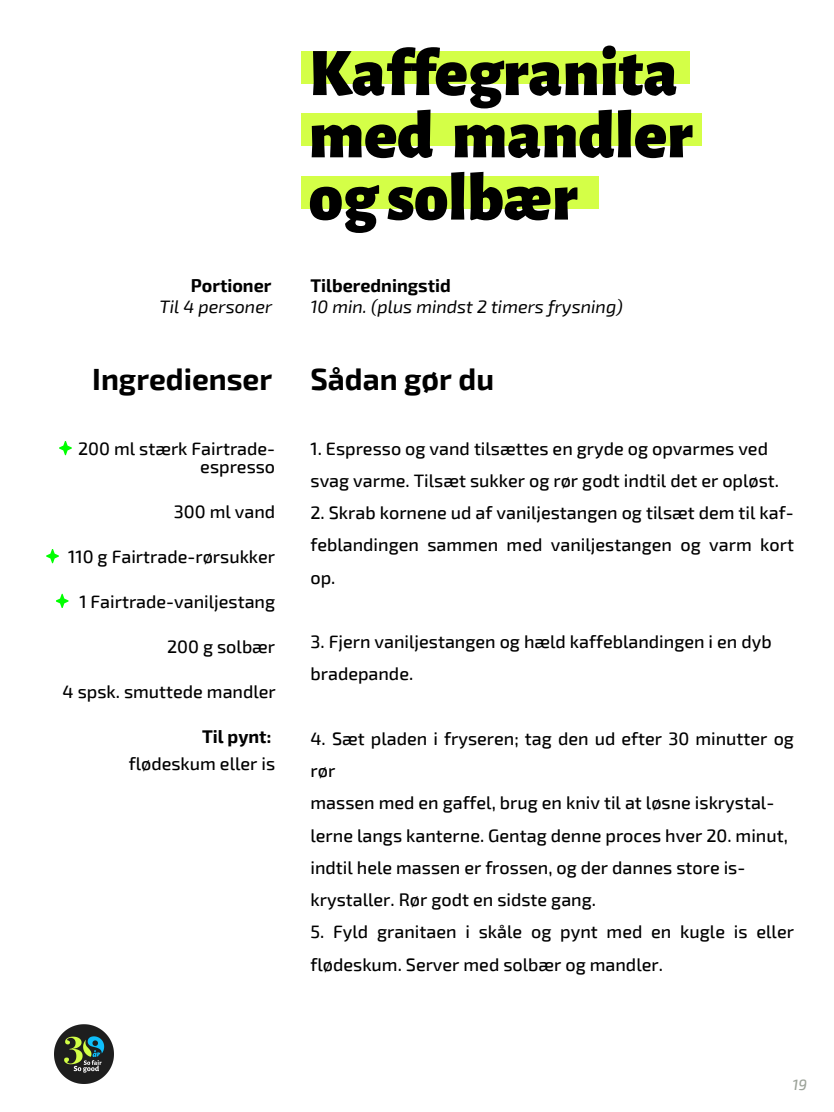
<style>
.page{position:relative;width:834px;height:1112px;background:#fff}
.page>*{position:absolute;margin:0;border:0;box-sizing:border-box;transform-origin:0 0}
.t1{font:900 68px/62.2px "Alegreya Sans";color:#000}
.t2{font:700 30px "Exo 2";color:#000}
.t3{font:500 18px/32.2px "Exo 2";color:#000}
.t4{font:italic 18px "Exo 2";color:#000}
.t5{font:700 18px "Exo 2";color:#000}
.t6{font:italic 500 15px "Exo 2";color:#9ca399}
.s1{font-weight:700}
</style>
<div class="page">
<svg style="left:46px;top:549px;width:13px;height:14px"></svg>
<svg style="left:56px;top:594px;width:13px;height:14px"></svg>
<svg style="left:59px;top:441px;width:13px;height:14px"></svg>
<div style="left:301px;top:114px;width:401px;height:32px;background:#d4ff47"></div>
<div style="left:301px;top:51px;width:389px;height:33px;background:#d4ff47"></div>
<div style="left:301px;top:176px;width:297px;height:33px;background:#d4ff47"></div>
<img style="left:54px;top:1024px;width:60px;height:60px">
<p class="t5" style="left:191px;top:274px;width:82px">Portioner</p>
<p class="t4" style="left:160px;top:295px;width:114px">Til 4 personer</p>
<p class="t1" style="left:309px;top:44px;width:385px">Kaffegranita med mandler og solbær</p>
<h2 class="t5" style="left:310px;top:274px;width:142px">Tilberedningstid</h2>
<h3 class="t4" style="left:310px;top:295px;width:314px">10 min. (plus mindst 2 timers frysning)</h3>
<h3 class="t2" style="left:92px;top:360px;width:181px">Ingredienser</h3>
<p class="t2" style="left:310px;top:360px;width:185px">Sådan gør du</p>
<p class="t3" style="left:78px;top:438px;width:199px;line-height:18px;text-align:right">200 ml stærk Fairtrade&shy;espresso</p>
<h2 class="t3" style="left:174px;top:494px;width:103px">300 ml vand</h2>
<h2 class="t3" style="left:68px;top:539px;width:209px">110 g Fairtrade-rørsukker</h2>
<h2 class="t3" style="left:79px;top:584px;width:197px">1 Fairtrade-vaniljestang</h2>
<h2 class="t3" style="left:167px;top:629px;width:110px">200 g solbær</h2>
<h2 class="t3" style="left:63px;top:674px;width:215px">4 spsk. smuttede mandler</h2>
<h2 class="t3" style="left:129px;top:722px;width:148px;line-height:27.4px;text-align:right"><span class="s1">Til pynt: </span>flødeskum eller is</h2>
<h3 class="t3" style="left:311px;top:431px;width:470px">1. Espresso og vand tilsættes en gryde og opvarmes ved svag varme. Tilsæt sukker og rør godt indtil det er opløst.</h3>
<h3 class="t3" style="left:311px;top:496px;width:485px;text-align:justify">2. Skrab kornene ud af vaniljestangen og tilsæt dem til kaf&shy;feblandingen sammen med vaniljestangen og varm kort op.</h3>
<h3 class="t3" style="left:311px;top:625px;width:463px">3. Fjern vaniljestangen og hæld kaffeblandingen i en dyb bradepande.</h3>
<h3 class="t3" style="left:311px;top:721px;width:485px">4. Sæt pladen i fryseren; tag den ud efter 30 minutter og rør<br>massen med en gaffel, brug en kniv til at løsne iskrystal&shy;lerne langs kanterne. Gentag denne proces hver 20. minut, indtil hele massen er frossen, og der dannes store is&shy;krystaller. Rør godt en sidste gang.</h3>
<h3 class="t3" style="left:311px;top:915px;width:485px">5. Fyld granitaen i skåle og pynt med en kugle is eller flødeskum. Server med solbær og mandler.</h3>
<h1 class="t6" style="left:792px;top:1075px;width:16px">19</h1>
</div>
